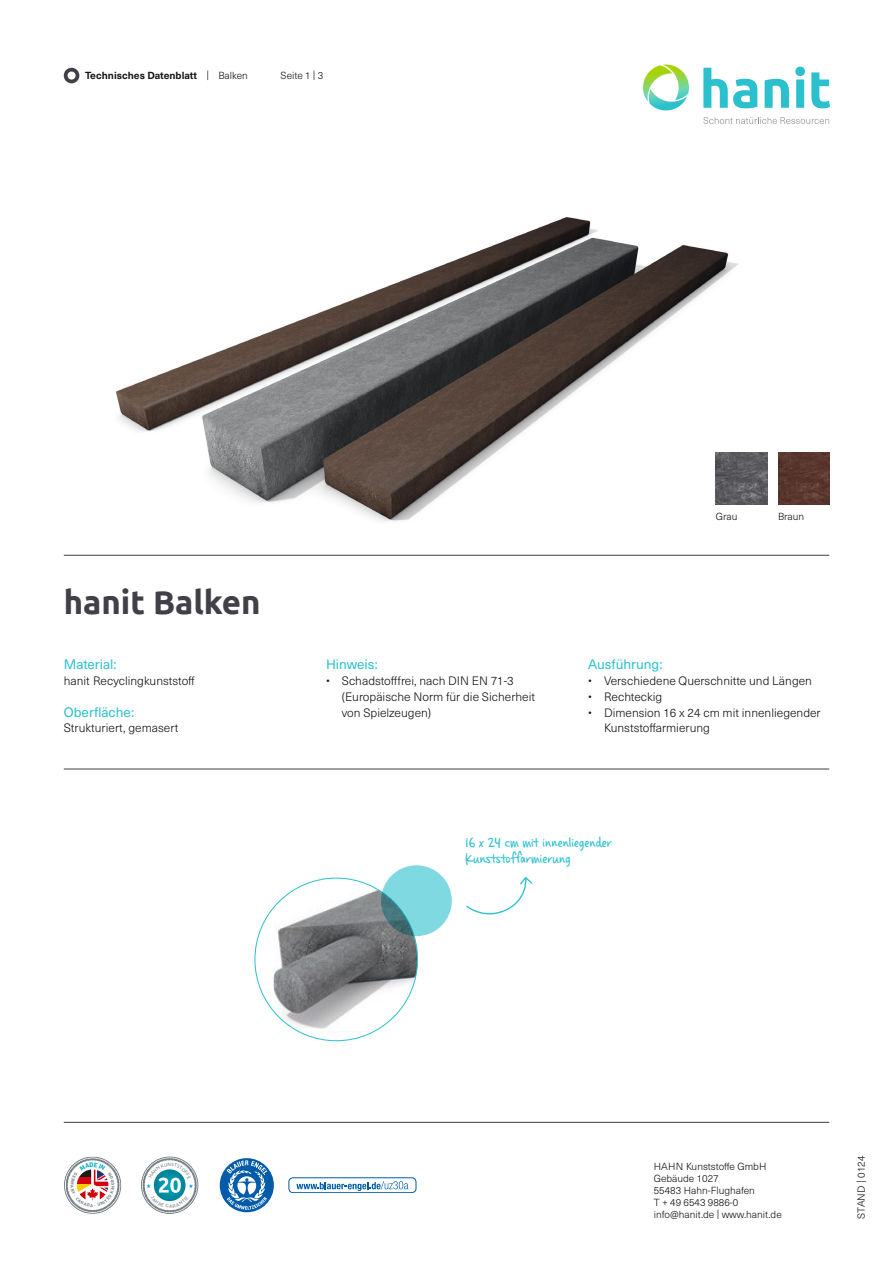
<style>
.page{position:relative;width:893px;height:1263px;background:#fff}
.page>*{position:absolute;margin:0;border:0;box-sizing:border-box;transform-origin:0 0}
.t1{font:700 33px "Ubuntu";color:#414048}
.t2{font:14.25px/15.6px "Casino Hand";color:#2bc0cd}
.t3{font:13.5px "Neue Haas Unica W1 G";color:#2bc0cd}
.t4{font:13.5px "Neue Haas Unica Pro";color:#2bc0cd}
.t5{font:300 12px/15.8px "Neue Haas Unica Pro";color:#141414}
.t6{font:300 12px "Neue Haas Unica W1 G";color:#141414}
.t7{font:300 10.2px/12px "Neue Haas Unica Pro";color:#141414}
.t8{font:700 10.2px "Neue Haas Unica Pro";color:#141414}
.s1{font-weight:300}
</style>
<div class="page">
<hr style="left:64px;top:1122px;width:765px;height:1px;background:#403f3f">
<div style="left:64px;top:68px;width:15px;height:15px;border:4px solid #414048;border-radius:50%"></div>
<svg style="left:703px;top:117px;width:126px;height:7px"></svg>
<svg style="left:703px;top:68px;width:54px;height:40px"></svg>
<svg style="left:765px;top:79px;width:24px;height:29px"></svg>
<svg style="left:795px;top:67px;width:10px;height:41px"></svg>
<svg style="left:811px;top:72px;width:19px;height:36px"></svg>
<svg style="left:643px;top:65px;width:46px;height:37px"></svg>
<hr style="left:64px;top:555px;width:765px;height:1px;background:#403f3f">
<div style="left:289px;top:1177px;width:127px;height:16px;border:1px solid #005daa;border-radius:4px"></div>
<svg style="left:296px;top:1181px;width:112px;height:10px"></svg>
<img style="left:739px;top:453px;width:28px;height:51px">
<img style="left:778px;top:453px;width:51px;height:51px">
<svg style="left:219px;top:1158px;width:55px;height:55px"></svg>
<hr style="left:64px;top:769px;width:765px;height:1px;background:#403f3f">
<img style="left:116px;top:218px;width:623px;height:303px">
<img style="left:274px;top:878px;width:144px;height:154px">
<svg style="left:466px;top:877px;width:66px;height:38px"></svg>
<svg style="left:381px;top:865px;width:71px;height:71px;background:#75c8d0"></svg>
<svg style="left:64px;top:1157px;width:57px;height:56px"></svg>
<svg style="left:141px;top:1157px;width:57px;height:56px"></svg>
<p class="t8" style="left:85px;top:69px;width:164px">Technisches Datenblatt <span class="s1">| Balken</span></p>
<p class="t7" style="left:281px;top:70px;width:44px">Seite 1 | 3</p>
<h1 class="t1" style="left:64px;top:583px;width:198px">hanit Balken</h1>
<p class="t3" style="left:64px;top:655px;width:54px">Material:</p>
<p class="t6" style="left:64px;top:672px;width:133px">hanit Recyclingkunststoff</p>
<p class="t3" style="left:64px;top:702px;width:72px">Oberfläche:</p>
<p class="t6" style="left:64px;top:719px;width:116px">Strukturiert, gemasert</p>
<p class="t7" style="left:716px;top:510px;width:23px">Grau</p>
<p class="t7" style="left:778px;top:510px;width:28px">Braun</p>
<p class="t4" style="left:326px;top:657px;width:53px">Hinweis:</p>
<p class="t5" style="left:342px;top:673px;width:195px;text-indent:-16px">• Schadstofffrei, nach DIN EN 71-3 (Europäische Norm für die Sicherheit von Spielzeugen)</p>
<p class="t4" style="left:588px;top:657px;width:76px">Ausführung:</p>
<p class="t5" style="left:588px;top:673px;width:225px">• Verschiedene Querschnitte und Längen</p>
<p class="t5" style="left:588px;top:689px;width:76px">• Rechteckig</p>
<p class="t5" style="left:604px;top:705px;width:218px;text-indent:-16px">• Dimension 16 x 24 cm mit innenliegender<br>Kunststoffarmierung</p>
<p class="t2" style="left:465px;top:835px;width:148px">16 x 24 cm mit innenliegender<br>Kunststoffarmierung</p>
<p class="t7" style="left:654px;top:1161px;width:129px">HAHN Kunststoffe GmbH<br>Gebäude 1027<br>55483 Hahn-Flughafen<br>T + 49 6543 9886-0 info@hanit.de | www.hanit.de</p>
<p class="t7" style="left:855px;top:1219px;width:64px;rotate:-90deg">STAND | 0124</p>
</div>
